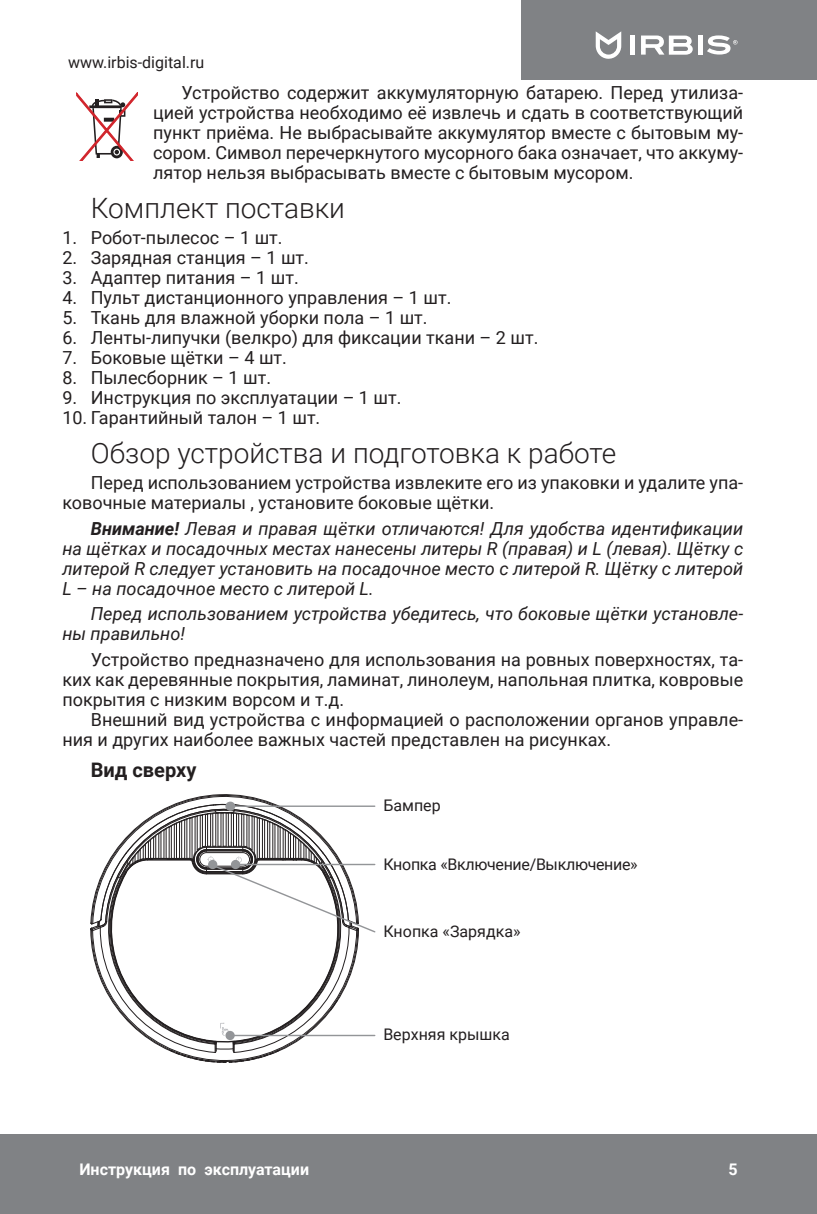
<style>
.page{position:relative;width:817px;height:1214px;background:#fff}
.page>*{position:absolute;margin:0;border:0;box-sizing:border-box;transform-origin:0 0}
.t1{font:300 28px "Roboto";color:#231f20}
.t2{font:700 20px "Roboto";color:#231f20}
.t3{font:18px/20px "Roboto";color:#231f20;text-align:justify}
.t4{font:italic 18px/20px "Roboto";color:#231f20;text-align:justify}
.t5{font:16px "Roboto";color:#231f20}
.t6{font:16px "Roboto";letter-spacing:-.02em;color:#231f20}
.t7{font:700 16px "Roboto";color:#fff}
.s1{font-weight:700}
</style>
<div class="page">
<div style="left:0;top:1134px;width:816px;height:79px;background:#808285"></div>
<div style="left:522px;top:0;width:294px;height:79px;background:#808285"></div>
<svg style="left:595px;top:31px;width:26px;height:28px"></svg>
<hr style="left:630px;top:36px;width:4px;height:19px;background:#fff">
<svg style="left:641px;top:36px;width:51px;height:19px"></svg>
<div style="left:697px;top:36px;width:5px;height:19px;background:#fff"></div>
<svg style="left:707px;top:35px;width:30px;height:20px"></svg>
<svg style="left:91px;top:794px;width:285px;height:268px"></svg>
<hr style="left:236px;top:863px;width:138px;height:2px;background:#939598">
<div style="left:225px;top:801px;width:10px;height:9px;background:#939598;border-radius:50%"></div>
<div style="left:225px;top:1030px;width:10px;height:9px;background:#939598;border-radius:50%"></div>
<div style="left:208px;top:859px;width:9px;height:10px;background:#939598;border-radius:50%"></div>
<div style="left:231px;top:859px;width:9px;height:10px;background:#939598;border-radius:50%"></div>
<svg style="left:76px;top:92px;width:62px;height:69px"></svg>
<p class="t5" style="left:68px;top:51px;width:138px">www.irbis-digital.ru</p>
<p class="t3" style="left:153px;top:81px;width:591px;text-indent:28px">Устройство содержит аккумуляторную батарею. Перед утилиза&shy;цией устройства необходимо её извлечь и сдать в соответствующий пункт приёма. Не выбрасывайте аккумулятор вместе с бытовым му&shy;сором. Символ перечеркнутого мусорного бака означает, что аккуму&shy;лятор нельзя выбрасывать вместе с бытовым мусором.</p>
<h1 class="t1" style="left:91px;top:188px;width:256px">Комплект поставки</h1>
<p class="t3" style="left:62px;top:226px;width:222px">1. Робот-пылесос – 1 шт.</p>
<p class="t3" style="left:62px;top:246px;width:248px">2. Зарядная станция – 1 шт.</p>
<p class="t3" style="left:62px;top:266px;width:238px">3. Адаптер питания – 1 шт.</p>
<p class="t3" style="left:62px;top:286px;width:390px">4. Пульт дистанционного управления – 1 шт.</p>
<p class="t3" style="left:62px;top:306px;width:366px">5. Ткань для влажной уборки пола – 1 шт.</p>
<p class="t3" style="left:62px;top:326px;width:477px">6. Ленты-липучки (велкро) для фиксации ткани – 2 шт.</p>
<p class="t3" style="left:62px;top:346px;width:226px">7. Боковые щётки – 4 шт.</p>
<p class="t3" style="left:62px;top:366px;width:210px">8. Пылесборник – 1 шт.</p>
<p class="t3" style="left:62px;top:386px;width:340px">9. Инструкция по эксплуатации – 1 шт.</p>
<p class="t3" style="left:62px;top:406px;width:259px">10. Гарантийный талон – 1 шт.</p>
<h1 class="t1" style="left:91px;top:433px;width:527px">Обзор устройства и подготовка к работе</h1>
<p class="t3" style="left:62px;top:471px;width:682px;text-indent:28px">Перед использованием устройства извлеките его из упаковки и удалите упа&shy;ковочные материалы , установите боковые щётки.</p>
<p class="t4" style="left:62px;top:517px;width:682px;text-indent:28px"><span class="s1">Внимание!</span> Левая и правая щётки отличаются! Для удобства идентификации на щётках и посадочных местах нанесены литеры R (правая) и L (левая). Щётку с литерой R следует установить на посадочное место с литерой R. Щётку с литерой L – на посадочное место с литерой L.</p>
<p class="t4" style="left:62px;top:603px;width:682px;text-indent:28px">Перед использованием устройства убедитесь, что боковые щётки установле&shy;ны правильно!</p>
<p class="t3" style="left:62px;top:648px;width:682px;text-indent:28px">Устройство предназначено для использования на ровных поверхностях, та&shy;ких как деревянные покрытия, ламинат, линолеум, напольная плитка, ковровые покрытия с низким ворсом и т.д.</p>
<p class="t3" style="left:62px;top:708px;width:682px;text-indent:28px">Внешний вид устройства с информацией о расположении органов управле&shy;ния и других наиболее важных частей представлен на рисунках.</p>
<p class="t2" style="left:91px;top:756px;width:107px">Вид сверху</p>
<p class="t5" style="left:383px;top:793px;width:59px">Бампер</p>
<p class="t6" style="left:383px;top:853px;width:256px">Кнопка «Включение/Выключение»</p>
<p class="t5" style="left:383px;top:920px;width:139px">Кнопка «Зарядка»</p>
<p class="t5" style="left:383px;top:1023px;width:128px">Верхняя крышка</p>
<p class="t7" style="left:79px;top:1157px;width:231px">Инструкция по эксплуатации</p>
<p class="t7" style="left:728px;top:1157px;width:11px">5</p>
</div>
